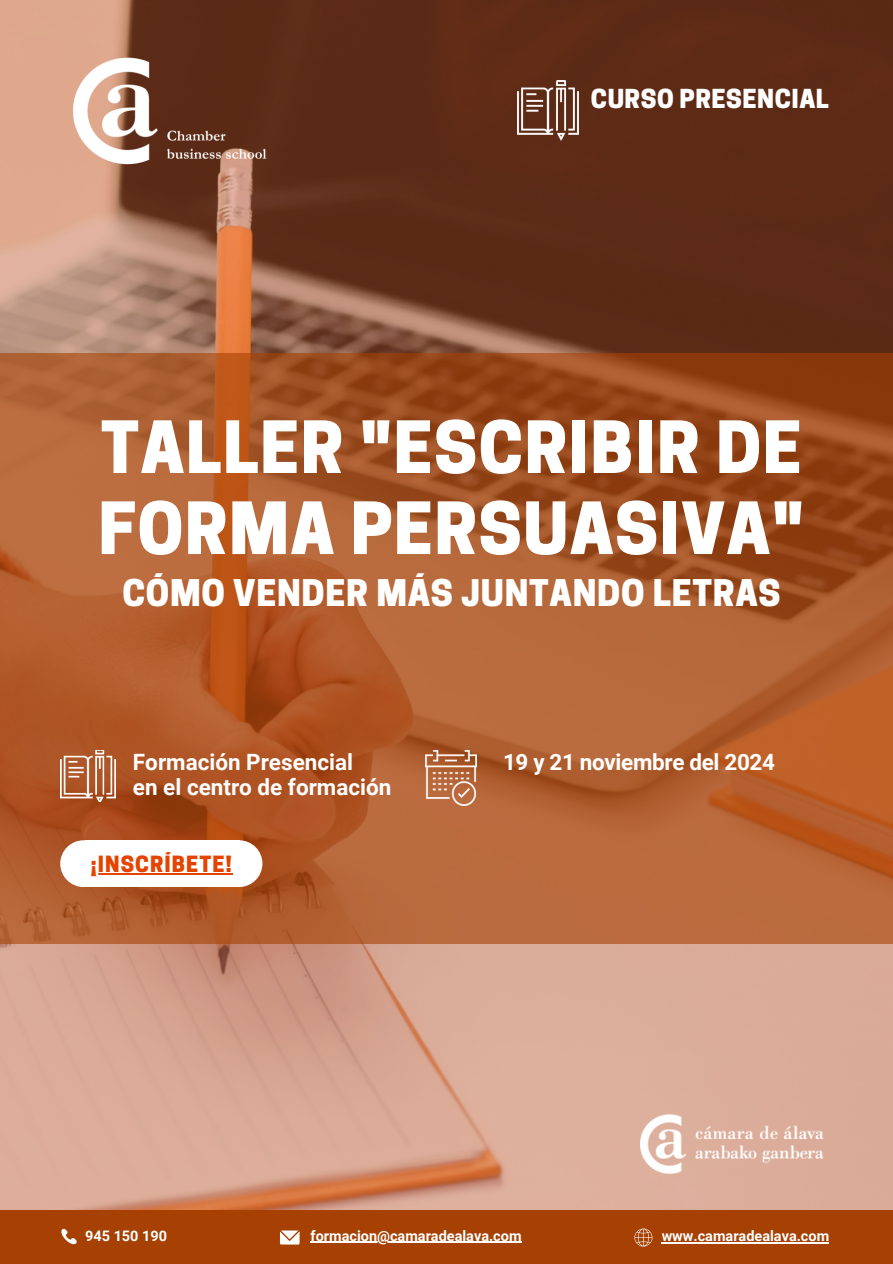
<style>
.page{position:relative;width:893px;height:1264px;background:#fff}
.page>*{position:absolute;margin:0;border:0;box-sizing:border-box;transform-origin:0 0}
.t1{font:800 67.5px/81px "Cooper Hewitt";letter-spacing:.02em;color:#fff}
.t2{font:800 34.5px "Cooper Hewitt";letter-spacing:.02em;color:#fff}
.t3{font:800 24.6px "Cooper Hewitt";letter-spacing:.02em;color:#fff}
.t4{font:700 22.5px "Roboto";color:#fff}
.t5{font:800 21px "Cooper Hewitt";letter-spacing:.05em;color:#e44400}
.t6{font:700 14.4px "Roboto";color:#fff}
</style>
<div class="page">
<img style="left:0;top:0;width:892px;height:1210px">
<svg style="left:0;top:353px;width:892px;height:590px;background:#ad5a2c"></svg>
<img style="left:425px;top:750px;width:52px;height:55px">
<img style="left:61px;top:750px;width:55px;height:52px">
<img style="left:640px;top:1114px;width:183px;height:59px">
<div style="left:0;top:1210px;width:892px;height:53px;background:#a64103"></div>
<svg style="left:61px;top:1228px;width:16px;height:17px"></svg>
<svg style="left:280px;top:1230px;width:19px;height:14px"></svg>
<hr style="left:310px;top:1241px;width:211px;height:1px;background:#fff">
<svg style="left:634px;top:1228px;width:18px;height:18px"></svg>
<hr style="left:661px;top:1242px;width:168px;height:1px;background:#fff">
<div style="left:85px;top:840px;width:154px;height:47px;background:#fff"></div>
<div style="left:60px;top:840px;width:47px;height:47px;background:#fff;border-radius:50%"></div>
<div style="left:216px;top:840px;width:46px;height:47px;background:#fff;border-radius:50%"></div>
<hr style="left:91px;top:873px;width:142px;height:1px;background:#e44400">
<img style="left:517px;top:80px;width:61px;height:60px">
<img style="left:71px;top:54px;width:199px;height:112px">
<p class="t3" style="left:591px;top:90px;width:239px">CURSO PRESENCIAL</p>
<p class="t1" style="left:98px;top:415px;width:707px">TALLER "ESCRIBIR DE<br>FORMA PERSUASIVA"</p>
<p class="t2" style="left:122px;top:580px;width:659px">CÓMO VENDER MÁS JUNTANDO LETRAS</p>
<p class="t4" style="left:133px;top:748px;width:221px">Formación Presencial</p>
<p class="t4" style="left:133px;top:774px;width:260px">en el centro de formación</p>
<p class="t5" style="left:91px;top:856px;width:142px">¡INSCRÍBETE!</p>
<p class="t4" style="left:503px;top:749px;width:273px">19 y 21 noviembre del 2024</p>
<p class="t6" style="left:85px;top:1228px;width:83px">945 150 190</p>
<p class="t6" style="left:310px;top:1227px;width:212px">formacion@camaradealava.com</p>
<p class="t6" style="left:661px;top:1228px;width:169px">www.camaradealava.com</p>
</div>
